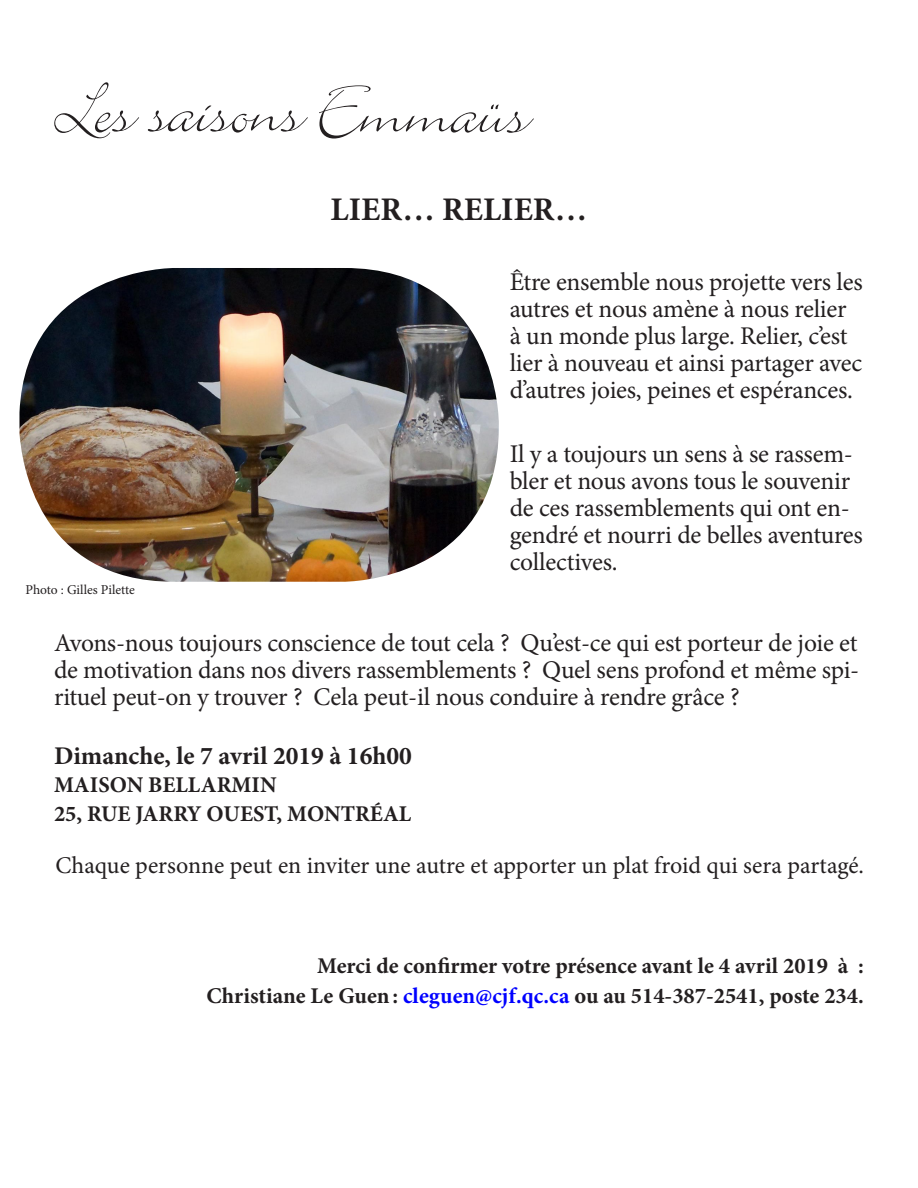
<style>
.page{position:relative;width:918px;height:1188px;background:#fff}
.page>*{position:absolute;margin:0;border:0;box-sizing:border-box;transform-origin:0 0}
.t1{font:700 33px "Minion Pro";color:#231f20}
.t2{font:25.5px/27px "Minion Pro";letter-spacing:-.015em;color:#231f20}
.t3{font:700 25.5px "Minion Pro";color:#231f20}
.t4{font:24px "Minion Pro";color:#231f20}
.t5{font:700 22.5px/30px "Minion Pro";color:#231f20;text-align:right}
.t6{font:13.5px "Minion Pro";letter-spacing:-.005em;color:#231f20}
.s1{color:#00f}
</style>
<div class="page">
<svg style="left:319px;top:85px;width:215px;height:54px"></svg>
<svg style="left:54px;top:82px;width:254px;height:56px"></svg>
<img style="left:19px;top:268px;width:480px;height:314px">
<p class="t1" style="left:331px;top:186px;width:258px">LIER… RELIER…</p>
<p class="t6" style="left:26px;top:581px;width:111px">Photo : Gilles Pilette</p>
<p class="t2" style="left:510px;top:268px;width:355px">Être ensemble nous projette vers les autres et nous amène à nous relier à un monde plus large. Relier, c’est lier à nouveau et ainsi partager avec d’autres joies, peines et espérances.</p>
<p class="t2" style="left:510px;top:441px;width:355px">Il y a toujours un sens à se rassem&shy;bler et nous avons tous le souvenir de ces rassemblements qui ont en&shy;gendré et nourri de belles aventures collectives.</p>
<p class="t2" style="left:54px;top:629px;width:807px;text-align:justify">Avons-nous toujours conscience de tout cela ? Qu’est-ce qui est porteur de joie et de motivation dans nos divers rassemblements ? Quel sens profond et même spi&shy;rituel peut-on y trouver ? Cela peut-il nous conduire à rendre grâce ?</p>
<p class="t3" style="left:54px;top:738px;width:359px">Dimanche, le 7 avril 2019 à 16h00</p>
<p class="t5" style="left:54px;top:771px;width:359px;line-height:28.5px;text-align:left">MAISON BELLARMIN<br>25, RUE JARRY OUEST, MONTRÉAL</p>
<p class="t4" style="left:56px;top:850px;width:810px">Chaque personne peut en inviter une autre et apporter un plat froid qui sera partagé.</p>
<p class="t5" style="left:206px;top:951px;width:659px">Merci de confirmer votre présence avant le 4 avril 2019 à :<br>Christiane Le Guen: <span class="s1">cleguen@cjf.qc.ca</span> ou au 514-387-2541, poste 234.</p>
</div>
